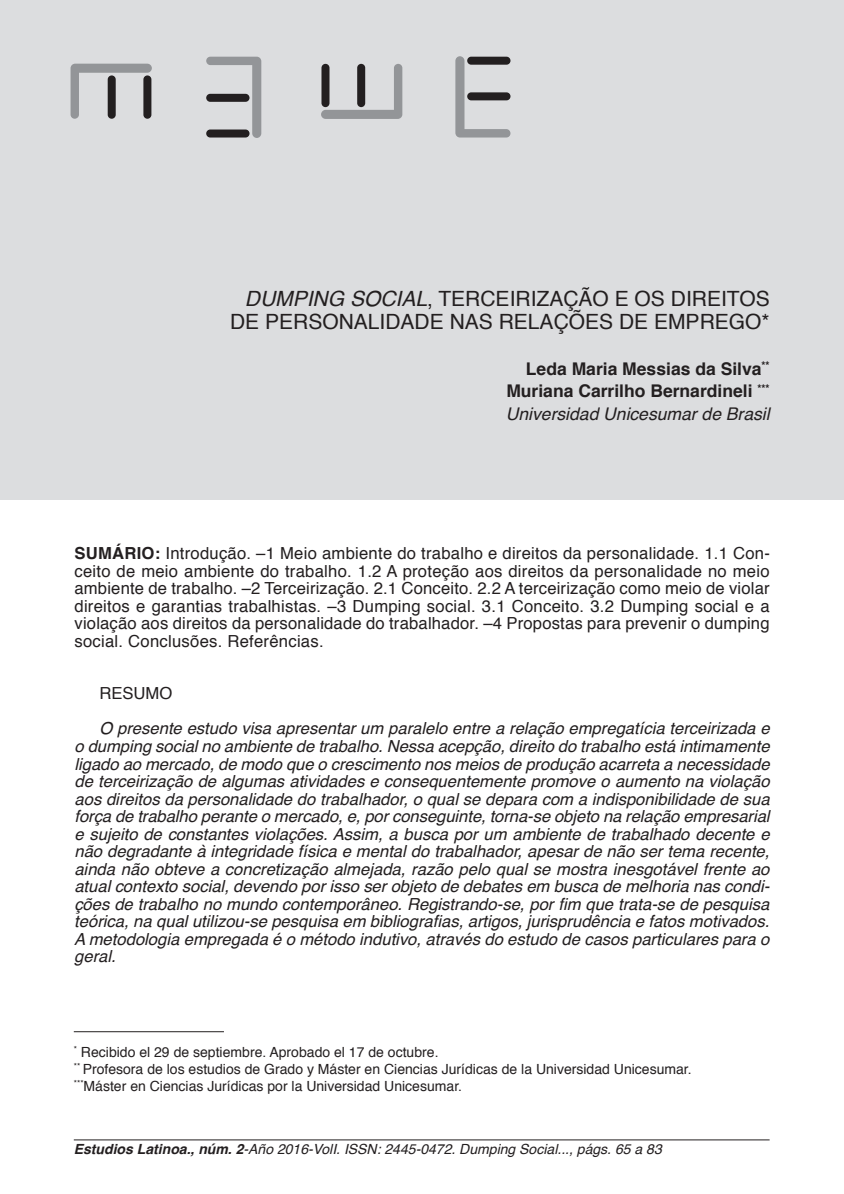
<style>
.page{position:relative;width:844px;height:1194px;background:#fff}
.page>*{position:absolute;margin:0;border:0;box-sizing:border-box;transform-origin:0 0}
.t1{font:115.15px "Gotham Rounded";color:#939598}
.t2{font:21px/22.8px "Helvetica";color:#231f20;text-align:right}
.t3{font:700 17.5px/22.8px "Helvetica";color:#231f20;text-align:justify}
.t4{font:italic 16.62px/17.5px "Helvetica";color:#231f20;text-align:justify}
.t5{font:16.62px/17.5px "Helvetica";letter-spacing:.015em;color:#231f20;text-align:justify}
.t6{font:14px/16.8px "Helvetica";color:#231f20}
.t7{font:italic 14px "Helvetica";color:#231f20}
.s1{font-style:italic}
.s2{font-weight:400;font-style:italic}
.s3{font-weight:700}
</style>
<div class="page">
<hr style="left:74px;top:1139px;width:695px;height:1px;background:#231f20">
<div style="left:0;top:1px;width:843px;height:498px;background:#dcdddf"></div>
<div style="left:467px;top:57px;width:43px;height:8px;background:#231f20;border-radius:4px"></div>
<div style="left:467px;top:92px;width:43px;height:8px;background:#231f20;border-radius:4px"></div>
<div style="left:321px;top:64px;width:8px;height:43px;background:#231f20;border-radius:4px"></div>
<div style="left:357px;top:64px;width:8px;height:43px;background:#231f20;border-radius:4px"></div>
<div style="left:206px;top:129px;width:43px;height:8px;background:#231f20;border-radius:4px"></div>
<div style="left:206px;top:94px;width:43px;height:8px;background:#231f20;border-radius:4px"></div>
<div style="left:143px;top:75px;width:8px;height:44px;background:#231f20;border-radius:4px"></div>
<div style="left:108px;top:75px;width:8px;height:44px;background:#231f20;border-radius:4px"></div>
<hr style="left:74px;top:1031px;width:150px;height:1px;background:#231f20">
<h1 class="t1" style="left:151px;top:52px;width:73px;rotate:90deg">L</h1>
<h1 class="t1" style="left:272px;top:137px;width:73px;rotate:-180deg">L</h1>
<h1 class="t1" style="left:321px;top:130px;width:73px;rotate:-90deg">L</h1>
<h1 class="t1" style="left:444px;top:57px;width:73px">L</h1>
<p class="t2" style="left:230px;top:289px;width:541px"><span class="s1">DUMPING SOCIAL</span>, TERCEIRIZAÇÃO E OS DIREITOS<br>DE PERSONALIDADE NAS RELAÇÕES DE EMPREGO*</p>
<p class="t3" style="left:505px;top:358px;width:265px;text-indent:20px">Leda Maria Messias da Silva<sup>** </sup>Muriana Carrilho Bernardineli <sup>*** </sup><span class="s2">Universidad Unicesumar de Brasil</span></p>
<p class="t5" style="left:74px;top:546px;width:696px"><span class="s3">SUMÁRIO:</span> Introdução. –1 Meio ambiente do trabalho e direitos da personalidade. 1.1 Con&shy;ceito de meio ambiente do trabalho. 1.2 A proteção aos direitos da personalidade no meio ambiente de trabalho. –2 Terceirização. 2.1 Conceito. 2.2 A terceirização como meio de violar direitos e garantias trabalhistas. –3 Dumping social. 3.1 Conceito. 3.2 Dumping social e a violação aos direitos da personalidade do trabalhador. –4 Propostas para prevenir o dumping social. Conclusões. Referências.</p>
<p class="t5" style="left:99px;top:686px;width:74px">RESUMO</p>
<p class="t4" style="left:74px;top:721px;width:696px;text-indent:25px">O presente estudo visa apresentar um paralelo entre a relação empregatícia terceirizada e o dumping social no ambiente de trabalho. Nessa acepção, direito do trabalho está intimamente ligado ao mercado, de modo que o crescimento nos meios de produção acarreta a necessidade de terceirização de algumas atividades e consequentemente promove o aumento na violação aos direitos da personalidade do trabalhador, o qual se depara com a indisponibilidade de sua força de trabalho perante o mercado, e, por conseguinte, torna-se objeto na relação empresarial e sujeito de constantes violações. Assim, a busca por um ambiente de trabalhado decente e não degradante à integridade física e mental do trabalhador, apesar de não ser tema recente, ainda não obteve a concretização almejada, razão pelo qual se mostra inesgotável frente ao atual contexto social, devendo por isso ser objeto de debates em busca de melhoria nas condi&shy;ções de trabalho no mundo contemporâneo. Registrando-se, por fim que trata-se de pesquisa teórica, na qual utilizou-se pesquisa em bibliografias, artigos, jurisprudência e fatos motivados.<br>A metodologia empregada é o método indutivo, através do estudo de casos particulares para o geral.</p>
<p class="t6" style="left:74px;top:1044px;width:619px"><sup>*</sup> Recibido el 29 de septiembre. Aprobado el 17 de octubre.<br><sup>**</sup> Profesora de los estudios de Grado y Máster en Ciencias Jurídicas de la Universidad Unicesumar. <sup>***</sup>Máster en Ciencias Jurídicas por la Universidad Unicesumar.</p>
<p class="t7" style="left:74px;top:1142px;width:589px"><span class="s3">Estudios Latinoa., núm. 2</span>-Año 2016-VolI. ISSN: 2445-0472. Dumping Social..., págs. 65 a 83</p>
</div>
